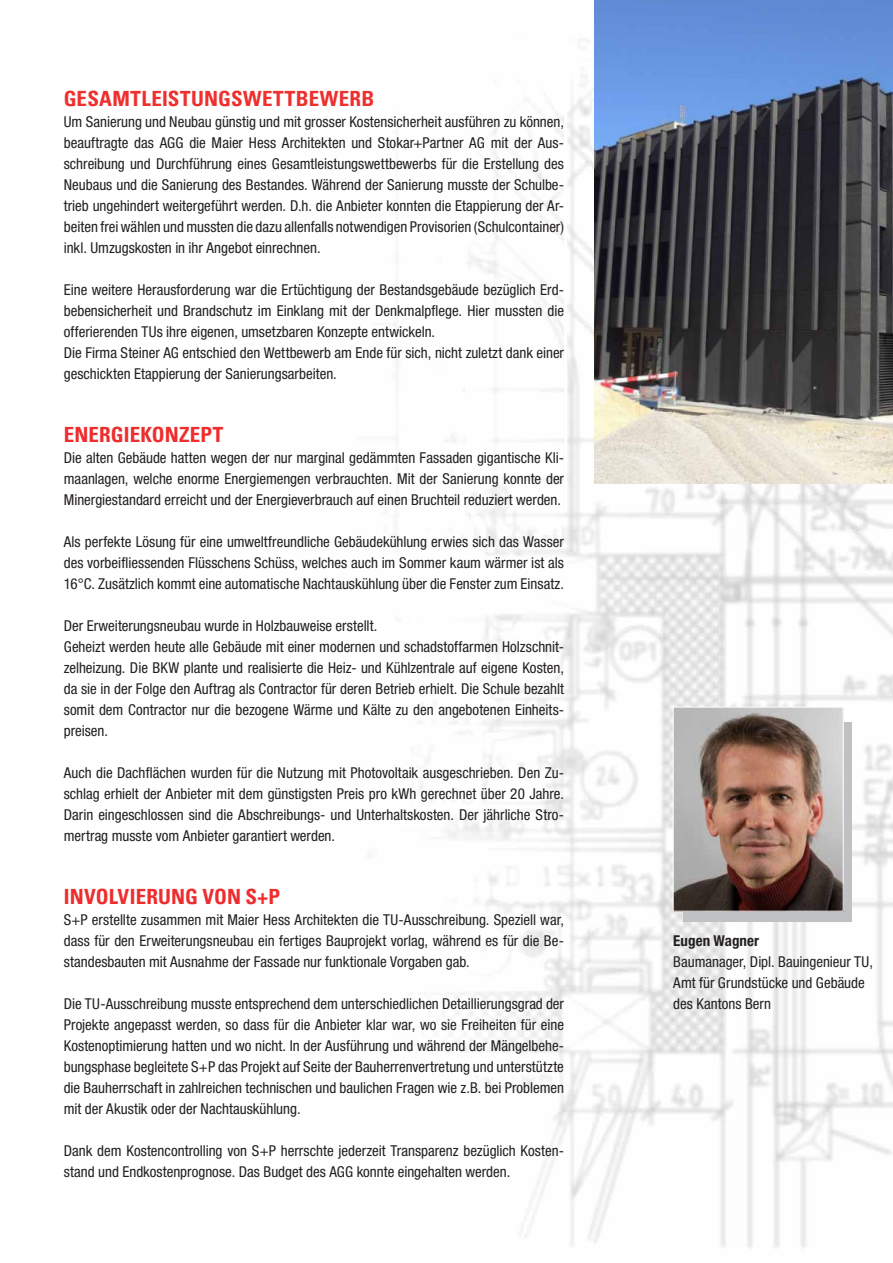
<style>
.page{position:relative;width:893px;height:1263px;background:#fff}
.page>*{position:absolute;margin:0;border:0;box-sizing:border-box;transform-origin:0 0}
.SP_Lauftext{font:700 condensed 21px "Univers";letter-spacing:.005em;color:#ee2d2e}
.SP_Lauftext-2{font:700 condensed 21px "Univers";letter-spacing:.015em;color:#ee302e}
.SP_Lauftext-3{font:condensed 15px/21px "Helvetica Neue LT Std";color:#231f20;text-align:justify}
.SP_Lauftext-4{font:700 condensed 15px "Helvetica Neue LT Std";letter-spacing:.005em;color:#231f20}
</style>
<div class="page">
<img style="left:385px;top:40px;width:508px;height:1208px">
<hr style="left:564px;top:0;width:3px;height:484px;background:#fff">
<div style="left:683px;top:722px;width:169px;height:200px;background:#c0c1c4"></div>
<img style="left:675px;top:709px;width:167px;height:200px">
<div style="left:673px;top:707px;width:171px;height:204px;border:1px solid #fff"></div>
<img style="left:594px;top:0;width:299px;height:483px">
<p class="SP_Lauftext-2" style="left:64px;top:85px;width:312px">GESAMTLEISTUNGSWETTBEWERB</p>
<p class="SP_Lauftext-3" style="left:64px;top:111px;width:502px">Um Sanierung und Neubau günstig und mit grosser Kostensicherheit ausführen zu können, beauftragte das AGG die Maier Hess Architekten und Stokar+Partner AG mit der Aus&shy;schreibung und Durchführung eines Gesamtleistungswettbewerbs für die Erstellung des Neubaus und die Sanierung des Bestandes. Während der Sanierung musste der Schulbe&shy;trieb ungehindert weitergeführt werden. D.h. die Anbieter konnten die Etappierung der Ar&shy;beiten frei wählen und mussten die dazu allenfalls notwendigen Provisorien (Schulcontainer) inkl. Umzugskosten in ihr Angebot einrechnen.</p>
<p class="SP_Lauftext-3" style="left:64px;top:279px;width:502px">Eine weitere Herausforderung war die Ertüchtigung der Bestandsgebäude bezüglich Erd&shy;bebensicherheit und Brandschutz im Einklang mit der Denkmalpflege. Hier mussten die offerierenden TUs ihre eigenen, umsetzbaren Konzepte entwickeln.</p>
<p class="SP_Lauftext-3" style="left:64px;top:342px;width:502px">Die Firma Steiner AG entschied den Wettbewerb am Ende für sich, nicht zuletzt dank einer geschickten Etappierung der Sanierungsarbeiten.</p>
<p class="SP_Lauftext" style="left:64px;top:421px;width:161px">ENERGIEKONZEPT</p>
<p class="SP_Lauftext-3" style="left:64px;top:447px;width:502px">Die alten Gebäude hatten wegen der nur marginal gedämmten Fassaden gigantische Kli&shy;maanlagen, welche enorme Energiemengen verbrauchten. Mit der Sanierung konnte der Minergiestandard erreicht und der Energieverbrauch auf einen Bruchteil reduziert werden.</p>
<p class="SP_Lauftext-3" style="left:64px;top:531px;width:502px">Als perfekte Lösung für eine umweltfreundliche Gebäudekühlung erwies sich das Wasser des vorbeifliessenden Flüsschens Schüss, welches auch im Sommer kaum wärmer ist als 16°C. Zusätzlich kommt eine automatische Nachtauskühlung über die Fenster zum Einsatz.</p>
<p class="SP_Lauftext-3" style="left:64px;top:615px;width:315px">Der Erweiterungsneubau wurde in Holzbauweise erstellt.</p>
<p class="SP_Lauftext-3" style="left:64px;top:636px;width:502px">Geheizt werden heute alle Gebäude mit einer modernen und schadstoffarmen Holzschnit&shy;zelheizung. Die BKW plante und realisierte die Heiz- und Kühlzentrale auf eigene Kosten, da sie in der Folge den Auftrag als Contractor für deren Betrieb erhielt. Die Schule bezahlt somit dem Contractor nur die bezogene Wärme und Kälte zu den angebotenen Einheits&shy;preisen.</p>
<p class="SP_Lauftext-3" style="left:64px;top:762px;width:502px">Auch die Dachflächen wurden für die Nutzung mit Photovoltaik ausgeschrieben. Den Zu&shy;schlag erhielt der Anbieter mit dem günstigsten Preis pro kWh gerechnet über 20 Jahre.<br>Darin eingeschlossen sind die Abschreibungs- und Unterhaltskosten. Der jährliche Stro&shy;mertrag musste vom Anbieter garantiert werden.</p>
<p class="SP_Lauftext" style="left:64px;top:883px;width:218px">INVOLVIERUNG VON S+P</p>
<p class="SP_Lauftext-3" style="left:64px;top:909px;width:502px">S+P erstellte zusammen mit Maier Hess Architekten die TU-Ausschreibung. Speziell war, dass für den Erweiterungsneubau ein fertiges Bauprojekt vorlag, während es für die Be&shy;standesbauten mit Ausnahme der Fassade nur funktionale Vorgaben gab.</p>
<p class="SP_Lauftext-3" style="left:64px;top:993px;width:502px">Die TU-Ausschreibung musste entsprechend dem unterschiedlichen Detaillierungsgrad der Projekte angepasst werden, so dass für die Anbieter klar war, wo sie Freiheiten für eine Kostenoptimierung hatten und wo nicht. In der Ausführung und während der Mängelbehe&shy;bungsphase begleitete S+P das Projekt auf Seite der Bauherrenvertretung und unterstützte die Bauherrschaft in zahlreichen technischen und baulichen Fragen wie z.B. bei Problemen mit der Akustik oder der Nachtauskühlung.</p>
<p class="SP_Lauftext-3" style="left:64px;top:1140px;width:502px">Dank dem Kostencontrolling von S+P herrschte jederzeit Transparenz bezüglich Kosten&shy;stand und Endkostenprognose. Das Budget des AGG konnte eingehalten werden.</p>
<p class="SP_Lauftext-4" style="left:673px;top:931px;width:88px">Eugen Wagner</p>
<p class="SP_Lauftext-3" style="left:673px;top:951px;width:201px">Baumanager, Dipl. Bauingenieur TU,</p>
<p class="SP_Lauftext-3" style="left:673px;top:972px;width:193px">Amt für Grundstücke und Gebäude des Kantons Bern</p>
</div>
